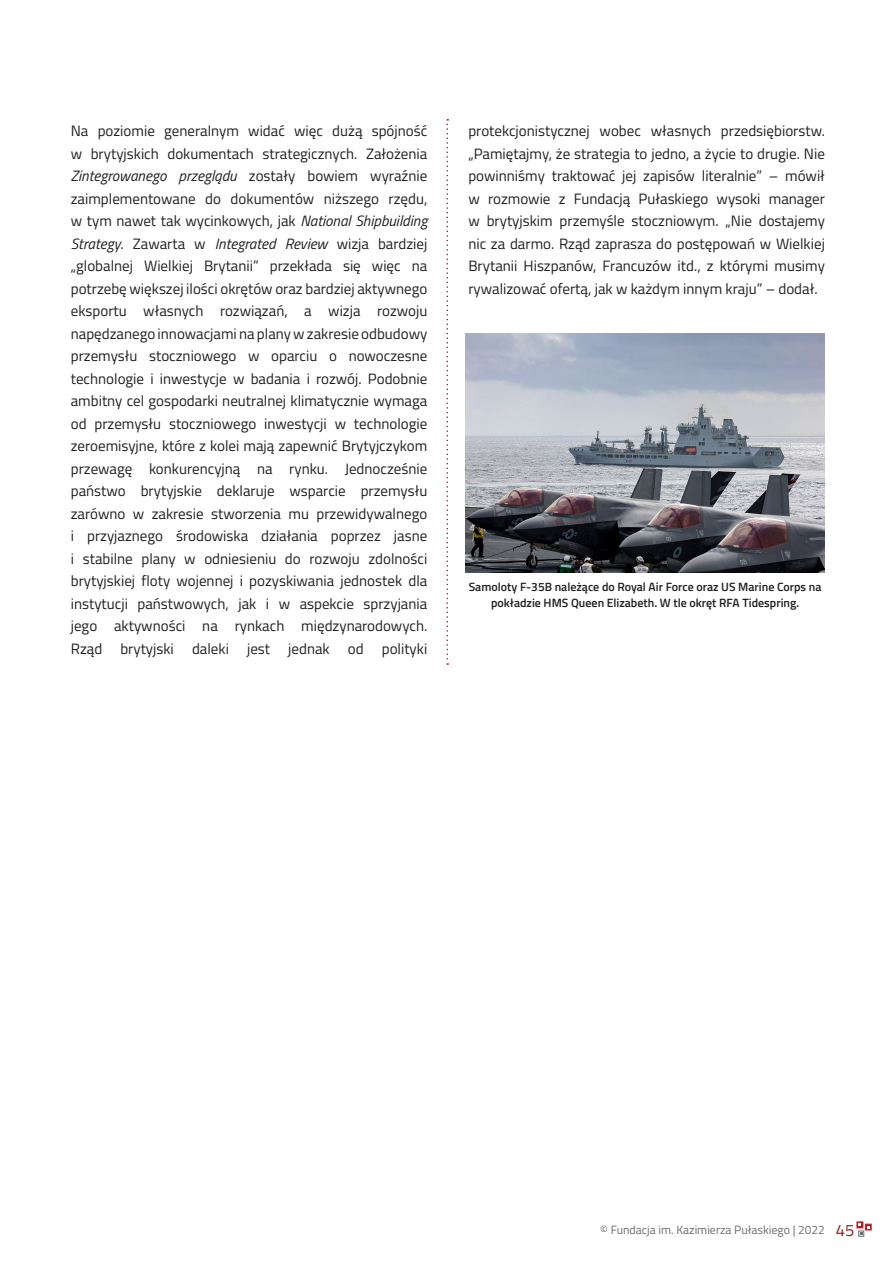
<style>
.page{position:relative;width:893px;height:1263px;background:#fff}
.page>*{position:absolute;margin:0;border:0;box-sizing:border-box;transform-origin:0 0}
.t1{font:15px/22.5px "Titillium Web";color:#231f20;text-align:justify}
.t2{font:600 12px/16.5px "Titillium Web";color:#231f20;text-align:center}
.t3{font:12px "Titillium Web";color:#6c6d70}
.s1{font-style:italic}
.s2{font-size:16.5px;color:#94191c}
</style>
<div class="page">
<svg style="left:865px;top:1223px;width:7px;height:7px"></svg>
<div style="left:856px;top:1221px;width:7px;height:7px;background:#fff;border:1px solid #d1232a"></div>
<svg style="left:858px;top:1224px;width:11px;height:12px"></svg>
<svg style="left:446px;top:119px;width:2px;height:546px"></svg>
<img style="left:466px;top:333px;width:359px;height:240px">
<p class="t1" style="left:71px;top:119px;width:358px">Na poziomie generalnym widać więc dużą spójność w brytyjskich dokumentach strategicznych. Założenia <span class="s1">Zintegrowanego przeglądu</span> zostały bowiem wyraźnie zaimplementowane do dokumentów niższego rzędu, w tym nawet tak wycinkowych, jak <span class="s1">National Shipbuilding Strategy</span>. Zawarta w <span class="s1">Integrated Review</span> wizja bardziej „globalnej Wielkiej Brytanii” przekłada się więc na potrzebę większej ilości okrętów oraz bardziej aktywnego eksportu własnych rozwiązań, a wizja rozwoju napędzanego innowacjami na plany w zakresie odbudowy przemysłu stoczniowego w oparciu o nowoczesne technologie i inwestycje w badania i rozwój. Podobnie ambitny cel gospodarki neutralnej klimatycznie wymaga od przemysłu stoczniowego inwestycji w technologie zeroemisyjne, które z kolei mają zapewnić Brytyjczykom przewagę konkurencyjną na rynku. Jednocześnie państwo brytyjskie deklaruje wsparcie przemysłu zarówno w zakresie stworzenia mu przewidywalnego i przyjaznego środowiska działania poprzez jasne i stabilne plany w odniesieniu do rozwoju zdolności brytyjskiej floty wojennej i pozyskiwania jednostek dla instytucji państwowych, jak i w aspekcie sprzyjania jego aktywności na rynkach międzynarodowych.<br>Rząd brytyjski daleki jest jednak od polityki</p>
<p class="t1" style="left:468px;top:119px;width:358px">protekcjonistycznej wobec własnych przedsiębiorstw. „Pamiętajmy, że strategia to jedno, a życie to drugie. Nie powinniśmy traktować jej zapisów literalnie” – mówił w rozmowie z Fundacją Pułaskiego wysoki manager w brytyjskim przemyśle stoczniowym. „Nie dostajemy nic za darmo. Rząd zaprasza do postępowań w Wielkiej Brytanii Hiszpanów, Francuzów itd., z którymi musimy rywalizować ofertą, jak w każdym innym kraju” – dodał.</p>
<p class="t2" style="left:469px;top:578px;width:354px">Samoloty F-35B należące do Royal Air Force oraz US Marine Corps na pokładzie HMS Queen Elizabeth. W tle okręt RFA Tidespring.</p>
<p class="t3" style="left:600px;top:1221px;width:255px">© Fundacja im. Kazimierza Pułaskiego | 2022 <span class="s2">45</span></p>
</div>
